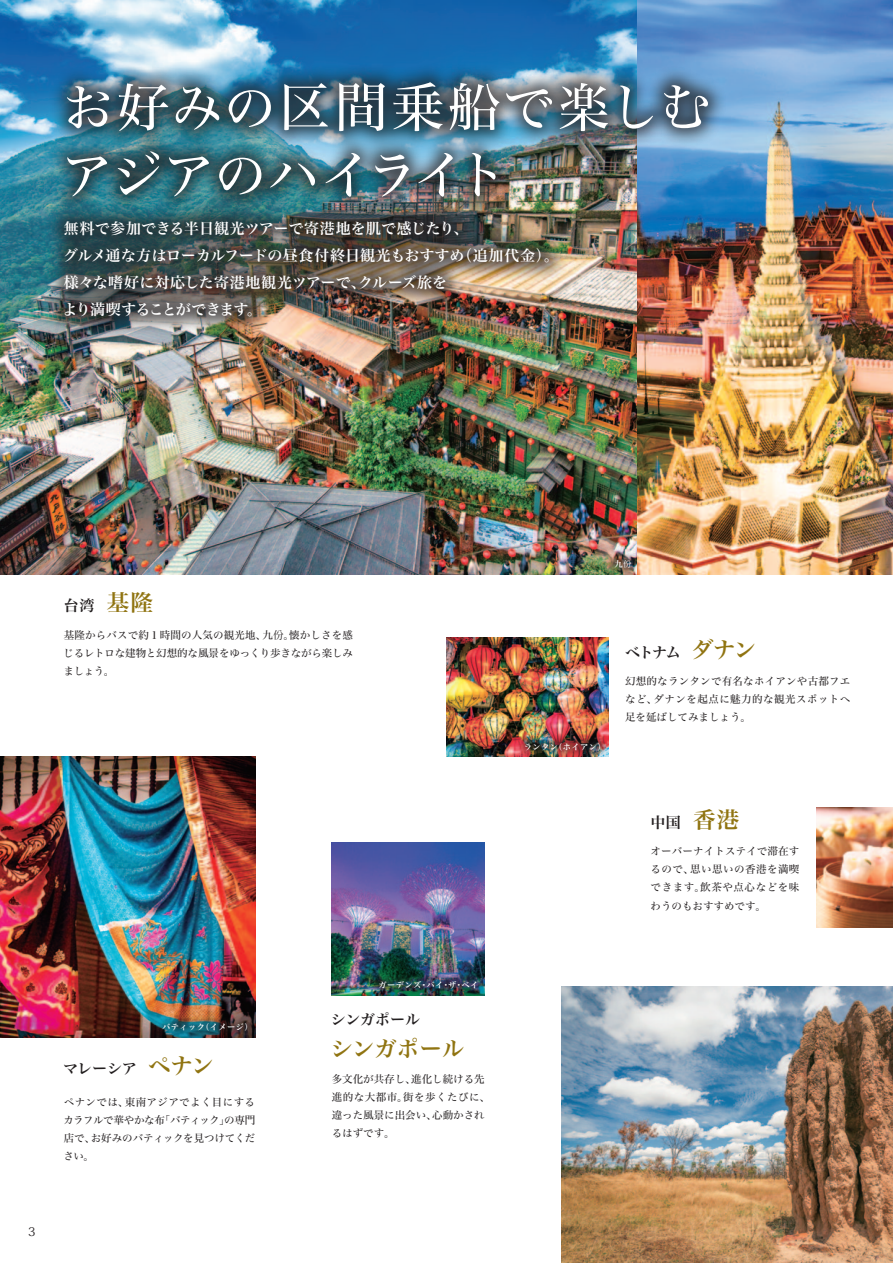
<style>
.page{position:relative;width:893px;height:1263px;background:#fff}
.page>*{position:absolute;margin:0;border:0;box-sizing:border-box;transform-origin:0 0}
.t1{font:52.5px "Hira Min Std N W4";letter-spacing:.04em;color:#fff}
.t2{font:52.5px "Hira Min Std N W4";letter-spacing:-.03em;color:#fff}
.t3{font:22.5px "Hira Min Std N W6";letter-spacing:-.005em;color:#907411}
.t4{font:15px "Hira Min Std N W6";color:#fff}
.t5{font:15px "Hira Min Std N W6";letter-spacing:-.01em;color:#231f20}
.t6{font:15px "Hira Min Std N W6";letter-spacing:-.045em;color:#fff}
.t7{font:12px "Koz Min Pro";color:#231f20}
.t8{font:10.5px/18px "Hira Min Std N W4";color:#231f20;text-align:justify}
.t9{font:8.25px "Hira Min Std N W6";letter-spacing:.05em;color:#fff}
.s1{font-size:22.5px;color:#907411}
.s2{font-family:"Koz Min Pro"}
</style>
<div class="page">
<img style="left:0;top:757px;width:255px;height:280px">
<img style="left:0;top:0;width:893px;height:574px">
<img style="left:561px;top:986px;width:332px;height:277px">
<div style="left:48px;top:63px;width:680px;height:153px;background:#231f20;opacity:.75"></div>
<div style="left:605px;top:550px;width:35px;height:27px;background:#231f20;opacity:.5"></div>
<div style="left:153px;top:1013px;width:104px;height:27px;background:#231f20;opacity:.5"></div>
<img style="left:446px;top:638px;width:162px;height:119px">
<img style="left:332px;top:842px;width:153px;height:153px">
<img style="left:816px;top:808px;width:77px;height:119px">
<div style="left:516px;top:733px;width:94px;height:27px;background:#231f20;opacity:.5"></div>
<div style="left:370px;top:971px;width:116px;height:27px;background:#231f20;opacity:.5"></div>
<div style="left:45px;top:202px;width:523px;height:135px;background:#231f20;opacity:.75"></div>
<p class="t1" style="left:62px;top:70px;width:651px">お好みの区間乗船で楽しむ</p>
<p class="t2" style="left:60px;top:137px;width:449px">アジアのハイライト</p>
<p class="t4" style="left:64px;top:218px;width:406px">無料で参加できる半日観光ツアーで寄港地を肌で感じたり、</p>
<p class="t4" style="left:63px;top:245px;width:498px">グルメ通な方はローカルフードの昼食付終日観光もおすすめ（追加代金）。</p>
<p class="t4" style="left:64px;top:272px;width:385px">様々な嗜好に対応した寄港地観光ツアーで、クルーズ旅を</p>
<p class="t6" style="left:63px;top:299px;width:201px">より満喫することができます。</p>
<p class="t5" style="left:64px;top:594px;width:91px">台湾 <span class="s1">基隆</span></p>
<p class="t8" style="left:64px;top:625px;width:291px">基隆からバスで約１時間の人気の観光地、九<span class="s2">份</span>。懐かしさを感じるレトロな建物と幻想的な風景をゆっくり歩きながら楽しみましょう。</p>
<p class="t7" style="left:28px;top:1223px;width:9px">3</p>
<p class="t9" style="left:162px;top:1021px;width:92px">バティック（イメージ）</p>
<p class="t5" style="left:63px;top:1058px;width:152px">マレーシア <span class="s1">ペナン</span></p>
<p class="t8" style="left:63px;top:1093px;width:193px">ペナンでは、東南アジアでよく目にするカラフルで華やかな布「バティック」の専門店で、お好みのバティックを見つけてください。</p>
<p class="t9" style="left:379px;top:979px;width:101px">ガーデンズ・バイ・ザ・ベイ</p>
<p class="t5" style="left:331px;top:1009px;width:91px">シンガポール</p>
<p class="t3" style="left:331px;top:1033px;width:135px">シンガポール</p>
<p class="t8" style="left:332px;top:1070px;width:160px;text-align:left">多文化が共存し、進化し続ける先進的な大都市。街を歩くたびに、違った風景に出会い、心動かされるはずです。</p>
<p class="t9" style="left:615px;top:558px;width:18px">九<span class="s2">份</span></p>
<p class="t9" style="left:524px;top:740px;width:84px">ランタン（ホイアン）</p>
<p class="t5" style="left:625px;top:641px;width:133px">ベトナム <span class="s1">ダナン</span></p>
<p class="t8" style="left:625px;top:672px;width:227px">幻想的なランタンで有名なホイアンや古都フエなど、ダナンを起点に魅力的な観光スポットへ足を延ばしてみましょう。</p>
<p class="t5" style="left:650px;top:811px;width:90px">中国 <span class="s1">香港</span></p>
<p class="t8" style="left:651px;top:842px;width:150px">オーバーナイトステイで滞在するので、思い思いの香港を満喫できます。飲茶や点心などを味わうのもおすすめです。</p>
</div>
